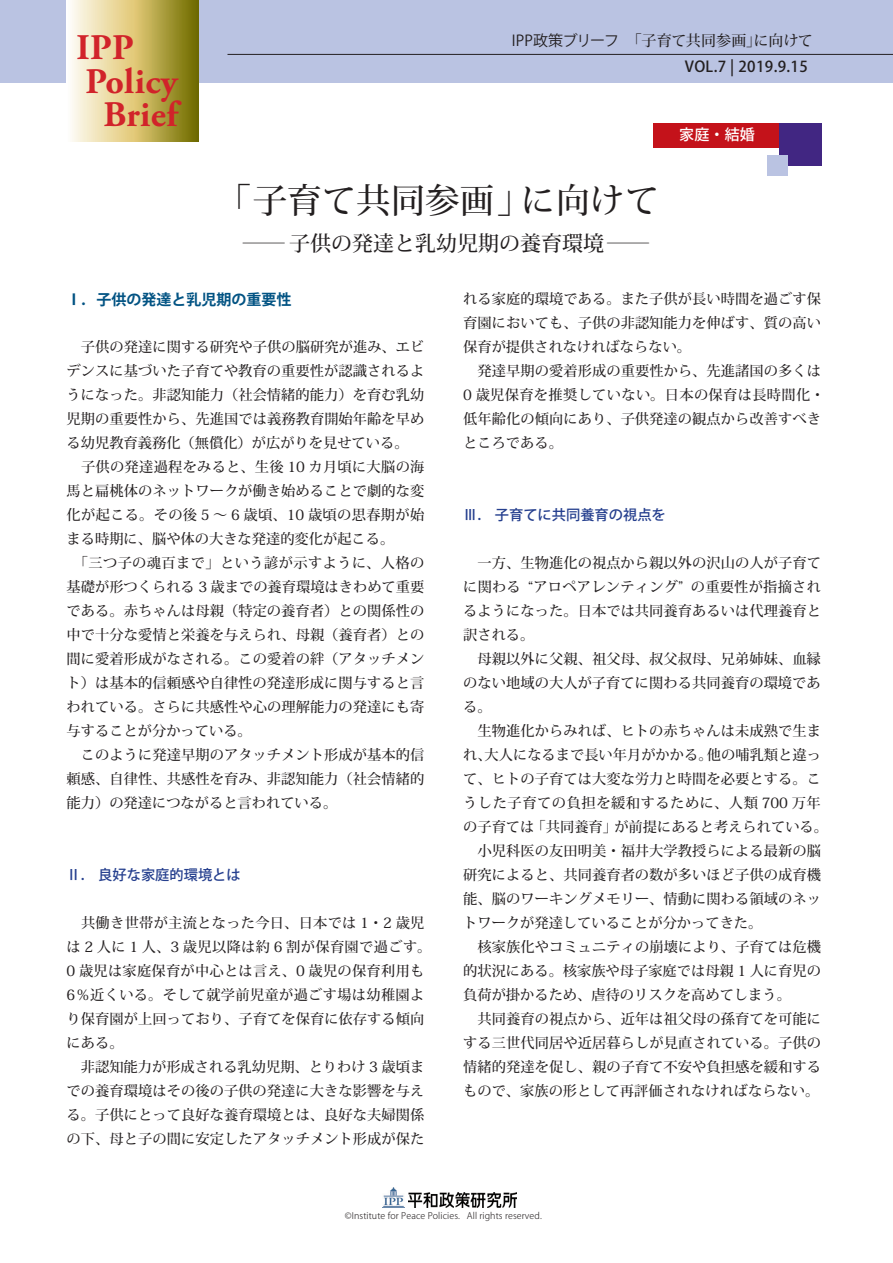
<style>
.page{position:relative;width:893px;height:1263px;background:#fff}
.page>*{position:absolute;margin:0;border:0;box-sizing:border-box;transform-origin:0 0}
.t1{font:700 36px "Adobe Garamond Pro";letter-spacing:.01em;color:#d1232a}
.t2{font:500 34.5px "Koz Min Pro";color:#231f20}
.t3{font:500 21px "Koz Min Pro";color:#231f20;scale:2 1}
.t4{font:500 15px "Koz Min Pro";letter-spacing:.01em;color:#231f20}
.t5{font:500 15px "Koz Go Pro";letter-spacing:.025em;color:#231f20}
.t6{font:700 15px "Koz Go Pro";color:#025383}
.t7{font:500 15px "Koz Go Pro";color:#fff}
.t8{font:500 14.25px/24px "Koz Min Pro";letter-spacing:.005em;color:#231f20}
.t9{font:500 14.25px "Koz Go Pro";color:#253f8e}
.t10{font:300 9px "Koz Go Pr 6 N";letter-spacing:.01em;color:#231f20}
.s1{font-family:"Koz Go Pro";font-weight:400}
</style>
<div class="page">
<svg style="left:81px;top:103px;width:118px;height:39px"></svg>
<div style="left:0;top:0;width:893px;height:83px;background:#bac3e2"></div>
<hr style="left:227px;top:54px;width:666px;height:1px;background:#231f20">
<div style="left:653px;top:123px;width:126px;height:25px;background:#c4121a"></div>
<svg style="left:66px;top:0;width:132px;height:141px"></svg>
<div style="left:779px;top:123px;width:42px;height:43px;background:#412682"></div>
<div style="left:768px;top:155px;width:20px;height:20px;background:#bac3e2"></div>
<img style="left:382px;top:1188px;width:23px;height:20px">
<img style="left:409px;top:1193px;width:108px;height:14px">
<h1 class="t1" style="left:77px;top:27px;width:59px">IPP</h1>
<h1 class="t1" style="left:86px;top:60px;width:94px">Policy</h1>
<h1 class="t1" style="left:104px;top:94px;width:76px">Brief</h1>
<p class="t4" style="left:512px;top:30px;width:302px"><span class="s1">IPP政策ブリーフ</span>　「子育て共同参画」に向けて</p>
<p class="t5" style="left:685px;top:57px;width:125px">VOL.7 | 2019.9.15</p>
<h2 class="t2" style="left:234px;top:176px;width:427px">｢子育て共同参画」に向けて</h2>
<h3 class="t3" style="left:243px;top:228px;width:205px">―子供の発達と乳幼児期の養育環境―</h3>
<p class="t7" style="left:679px;top:125px;width:77px">家庭・結婚</p>
<p class="t6" style="left:67px;top:290px;width:226px">Ⅰ．子供の発達と乳児期の重要性</p>
<p class="t8" style="left:67px;top:334px;width:359px">　子供の発達に関する研究や子供の脳研究が進み、エビデンスに基づいた子育てや教育の重要性が認識されるようになった。非認知能力（社会情緒的能力）を育む乳幼児期の重要性から、先進国では義務教育開始年齢を早める幼児教育義務化（無償化）が広がりを見せている。　子供の発達過程をみると、生後 10 カ月頃に大脳の海馬と扁桃体のネットワークが働き始めることで劇的な変化が起こる。その後 5 ～ 6 歳頃、10 歳頃の思春期が始まる時期に、脳や体の大きな発達的変化が起こる。<br>　「三つ子の魂百まで」という諺が示すように、人格の基礎が形つくられる 3 歳までの養育環境はきわめて重要である。赤ちゃんは母親（特定の養育者）との関係性の中で十分な愛情と栄養を与えられ、母親（養育者）との間に愛着形成がなされる。この愛着の絆（アタッチメント）は基本的信頼感や自律性の発達形成に関与すると言われている。さらに共感性や心の理解能力の発達にも寄与することが分かっている。<br>　このように発達早期のアタッチメント形成が基本的信頼感、自律性、共感性を育み、非認知能力（社会情緒的能力）の発達につながると言われている。</p>
<p class="t9" style="left:67px;top:866px;width:176px">Ⅱ． 良好な家庭的環境とは</p>
<p class="t8" style="left:67px;top:910px;width:366px">　共働き世帯が主流となった今日、日本では 1・2 歳児は 2 人に 1 人、3 歳児以降は約 6 割が保育園で過ごす。<br>0 歳児は家庭保育が中心とは言え、0 歳児の保育利用も<br>6％近くいる。そして就学前児童が過ごす場は幼稚園より保育園が上回っており、子育てを保育に依存する傾向にある。<br>　非認知能力が形成される乳幼児期、とりわけ 3 歳頃までの養育環境はその後の子供の発達に大きな影響を与える。子供にとって良好な養育環境とは、良好な夫婦関係の下、母と子の間に安定したアタッチメント形成が保た</p>
<p class="t8" style="left:463px;top:286px;width:363px">れる家庭的環境である。また子供が長い時間を過ごす保育園においても、子供の非認知能力を伸ばす、質の高い保育が提供されなければならない。<br>　発達早期の愛着形成の重要性から、先進諸国の多くは<br>0 歳児保育を推奨していない。日本の保育は長時間化・低年齢化の傾向にあり、子供発達の観点から改善すべきところである。</p>
<p class="t9" style="left:463px;top:505px;width:204px">Ⅲ． 子育てに共同養育の視点を</p>
<p class="t8" style="left:463px;top:550px;width:366px">　一方、生物進化の視点から親以外の沢山の人が子育てに関わる “アロペアレンティング” の重要性が指摘されるようになった。日本では共同養育あるいは代理養育と訳される。<br>　母親以外に父親、祖父母、叔父叔母、兄弟姉妹、血縁のない地域の大人が子育てに関わる共同養育の環境である。<br>　生物進化からみれば、ヒトの赤ちゃんは未成熟で生まれ、大人になるまで長い年月がかかる。他の哺乳類と違って、ヒトの子育ては大変な労力と時間を必要とする。こうした子育ての負担を緩和するために、人類 700 万年の子育ては「共同養育」が前提にあると考えられている。　小児科医の友田明美・福井大学教授らによる最新の脳研究によると、共同養育者の数が多いほど子供の成育機能、脳のワーキングメモリー、情動に関わる領域のネットワークが発達していることが分かってきた。<br>　核家族化やコミュニティの崩壊により、子育ては危機的状況にある。核家族や母子家庭では母親 1 人に育児の負荷が掛かるため、虐待のリスクを高めてしまう。<br>　共同養育の視点から、近年は祖父母の孫育てを可能にする三世代同居や近居暮らしが見直されている。子供の情緒的発達を促し、親の子育て不安や負担感を緩和するもので、家族の形として再評価されなければならない。</p>
<p class="t10" style="left:345px;top:1210px;width:198px">©Institute for Peace Policies. All rights reserved.</p>
</div>
